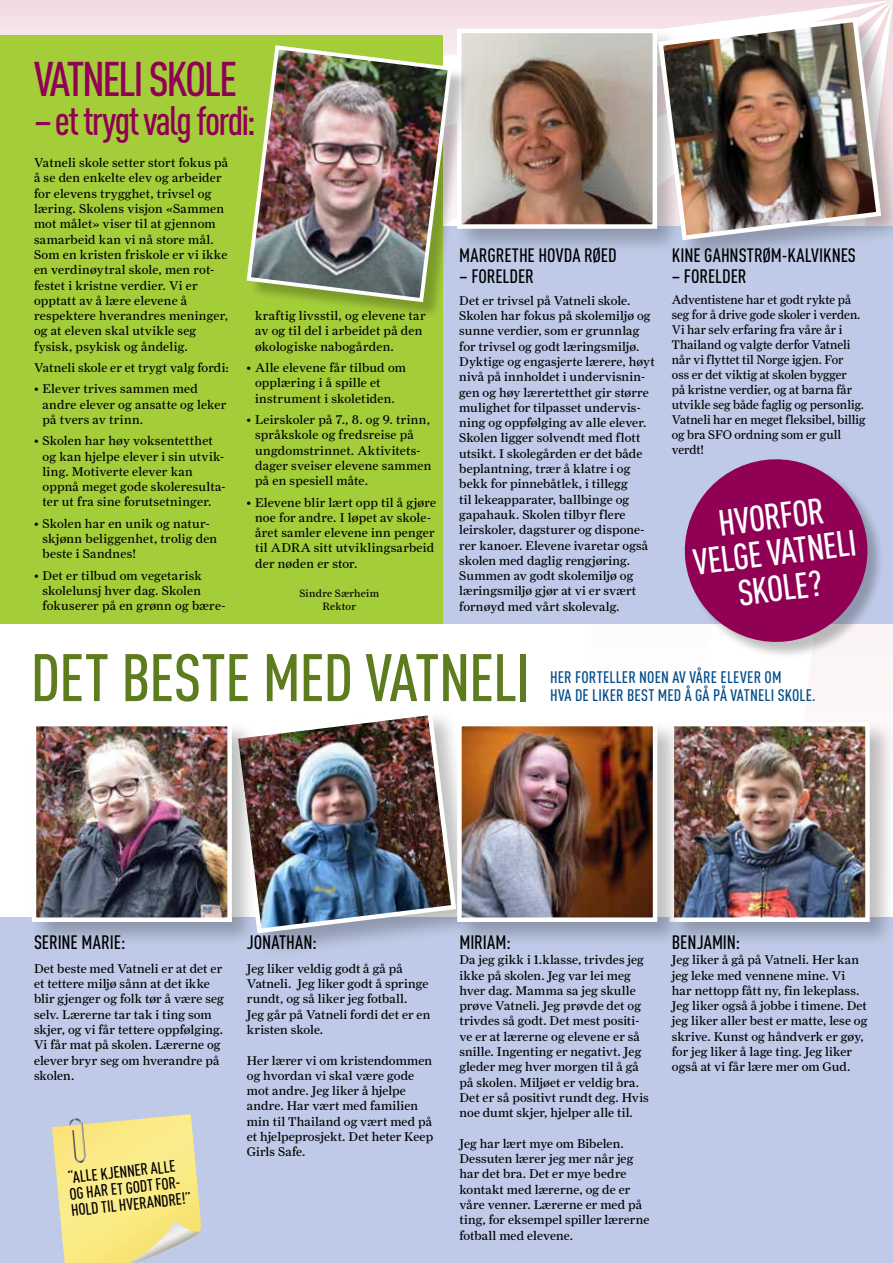
<style>
.page{position:relative;width:893px;height:1263px;background:#fff}
.page>*{position:absolute;margin:0;border:0;box-sizing:border-box;transform-origin:0 0}
.t1{font:500 66px "DIN Cond";letter-spacing:-.015em;color:#5c7c1e}
.t2{font:500 48px "DIN Cond";letter-spacing:-.05em;color:#900054}
.t3{font:500 40.5px "DIN Cond";letter-spacing:-.04em;color:#900054}
.t4{font:500 36px/36px "DIN Cond";color:#fff;text-align:center}
.t5{font:500 19.2px "DIN Cond";letter-spacing:-.005em;color:#000}
.t6{font:500 16.5px/18px "DIN Cond";letter-spacing:.01em;color:#004c8a}
.t7{font:500 16.35px/16.5px "DIN Cond";color:#000}
.t8{font:12.75px/15.3px "Farnham Display";letter-spacing:.01em;color:#000}
.t9{font:12.75px/15px "Farnham Display";letter-spacing:.01em;color:#000;scale:.96 1}
.t10{font:10.65px/12.9px "Farnham Display";letter-spacing:.02em;color:#000;text-align:center}
</style>
<div class="page">
<div style="left:0;top:0;width:190px;height:35px;background:#f4e0e6"></div>
<div style="left:190px;top:0;width:200px;height:35px;background:#f4e0e6"></div>
<div style="left:390px;top:0;width:202px;height:48px;background:#f4dfe5"></div>
<div style="left:592px;top:0;width:201px;height:26px;background:#f3dde3"></div>
<svg style="left:793px;top:0;width:100px;height:655px"></svg>
<div style="left:0;top:917px;width:893px;height:346px;background:#becae7"></div>
<div style="left:0;top:226px;width:893px;height:398px;background:#becae7"></div>
<div style="left:0;top:35px;width:442px;height:589px;background:#a4ce39"></div>
<div style="left:232px;top:709px;width:249px;height:250px;background:#000;opacity:.25"></div>
<img style="left:232px;top:709px;width:227px;height:227px">
<div style="left:29px;top:719px;width:229px;height:229px;background:#000;opacity:.25"></div>
<img style="left:37px;top:727px;width:190px;height:190px">
<div style="left:32px;top:722px;width:200px;height:200px;border:4px solid #fff"></div>
<div style="left:667px;top:719px;width:226px;height:229px;background:#000;opacity:.25"></div>
<img style="left:683px;top:727px;width:182px;height:190px">
<div style="left:670px;top:722px;width:200px;height:200px;border:4px solid #fff"></div>
<div style="left:455px;top:26px;width:228px;height:229px;background:#000;opacity:.25"></div>
<img style="left:462px;top:34px;width:190px;height:190px">
<div style="left:457px;top:29px;width:200px;height:200px;border:4px solid #fff"></div>
<div style="left:657px;top:16px;width:236px;height:249px;background:#000;opacity:.25"></div>
<img style="left:656px;top:15px;width:228px;height:228px">
<div style="left:455px;top:719px;width:228px;height:229px;background:#000;opacity:.25"></div>
<img style="left:462px;top:727px;width:190px;height:190px">
<div style="left:457px;top:722px;width:200px;height:200px;border:4px solid #fff"></div>
<svg style="left:52px;top:1114px;width:149px;height:149px;background:#efe394"></svg>
<div style="left:686px;top:460px;width:199px;height:199px;background:#000;opacity:.25"></div>
<svg style="left:684px;top:459px;width:189px;height:188px"></svg>
<div style="left:249px;top:48px;width:221px;height:272px;background:#000;opacity:.25"></div>
<img style="left:246px;top:43px;width:208px;height:261px">
<h2 class="t2" style="left:34px;top:51px;width:205px">VATNELI SKOLE</h2>
<h3 class="t3" style="left:34px;top:97px;width:224px">– et trygt valg fordi:</h3>
<p class="t8" style="left:34px;top:155px;width:196px">Vatneli skole setter stort fokus på å se den enkelte elev og arbeider for elevens trygghet, trivsel og læring. Skolens visjon «Sammen mot målet» viser til at gjennom samarbeid kan vi nå store mål.<br>Som en kristen friskole er vi ikke en verdinøytral skole, men rot&shy;festet i kristne verdier. Vi er opptatt av å lære elevene å respektere hverandres meninger, og at eleven skal utvikle seg fysisk, psykisk og åndelig.</p>
<p class="t8" style="left:34px;top:360px;width:196px">Vatneli skole er et trygt valg fordi:</p>
<p class="t8" style="left:43px;top:381px;width:185px;text-indent:-9px">• Elever trives sammen med andre elever og ansatte og leker på tvers av trinn.</p>
<p class="t8" style="left:43px;top:433px;width:185px;text-indent:-9px">• Skolen har høy voksentetthet og kan hjelpe elever i sin utvik&shy;ling. Motiverte elever kan oppnå meget gode skoleresulta&shy;ter ut fra sine forutsetninger.</p>
<p class="t8" style="left:43px;top:516px;width:176px;text-indent:-9px">• Skolen har en unik og natur&shy;skjønn beliggenhet, trolig den beste i Sandnes!</p>
<p class="t8" style="left:43px;top:567px;width:185px;text-indent:-9px">• Det er tilbud om vegetarisk skolelunsj hver dag. Skolen fokuserer på en grønn og bære-</p>
<p class="t8" style="left:255px;top:308px;width:172px">kraftig livsstil, og elevene tar av og til del i arbeidet på den økologiske nabogården.</p>
<p class="t8" style="left:255px;top:360px;width:152px;text-indent:-9px">• Alle elevene får tilbud om opplæring i å spille et instrument i skoletiden.</p>
<p class="t8" style="left:255px;top:412px;width:178px;text-indent:-9px">• Leirskoler på 7., 8. og 9. trinn, språkskole og fredsreise på ungdomstrinnet. Aktivitets&shy;dager sveiser elevene sammen på en spesiell måte.</p>
<p class="t8" style="left:255px;top:494px;width:183px;text-indent:-9px">• Elevene blir lært opp til å gjøre noe for andre. I løpet av skole&shy;året samler elevene inn penger til ADRA sitt utviklingsarbeid der nøden er stor.</p>
<p class="t10" style="left:299px;top:587px;width:81px">Sindre Særheim<br>Rektor</p>
<h3 class="t5" style="left:459px;top:244px;width:159px">MARGRETHE HOVDA RØED</h3>
<h3 class="t5" style="left:459px;top:265px;width:76px">– FORELDER</h3>
<p class="t8" style="left:459px;top:292px;width:197px">Det er trivsel på Vatneli skole.<br>Skolen har fokus på skolemiljø og sunne verdier, som er grunnlag for trivsel og godt læringsmiljø.<br>Dyktige og engasjerte lærere, høyt nivå på innholdet i undervisnin&shy;gen og høy lærertetthet gir større mulighet for tilpasset undervis&shy;ning og oppfølging av alle elever.<br>Skolen ligger solvendt med flott utsikt. I skolegården er det både beplantning, trær å klatre i og bekk for pinnebåtlek, i tillegg<br>til lekeapparater, ballbinge og gapahauk. Skolen tilbyr flere leirskoler, dagsturer og dispone&shy;rer kanoer. Elevene ivaretar også skolen med daglig rengjøring.<br>Summen av godt skolemiljø og læringsmiljø gjør at vi er svært fornøyd med vårt skolevalg.</p>
<h3 class="t5" style="left:672px;top:244px;width:186px">KINE GAHNSTRØM-KALVIKNES</h3>
<h3 class="t5" style="left:672px;top:265px;width:76px">– FORELDER</h3>
<p class="t9" style="left:672px;top:292px;width:203px">Adventistene har et godt rykte på seg for å drive gode skoler i verden.<br>Vi har selv erfaring fra våre år i<br>Thailand og valgte derfor Vatneli når vi flyttet til Norge igjen. For<br>oss er det viktig at skolen bygger<br>på kristne verdier, og at barna får utvikle seg både faglig og personlig.<br>Vatneli har en meget fleksibel, billig og bra SFO ordning som er gull verdt!</p>
<h3 class="t4" style="left:687px;top:508px;width:165px;rotate:-7deg">HVORFOR<br>VELGE VATNELI<br>SKOLE?</h3>
<h1 class="t1" style="left:31px;top:638px;width:501px">DET BESTE MED VATNELI</h1>
<p class="t6" style="left:550px;top:668px;width:267px">HER FORTELLER NOEN AV VÅRE ELEVER OM<br>HVA DE LIKER BEST MED Å GÅ PÅ VATNELI SKOLE.</p>
<h3 class="t5" style="left:34px;top:931px;width:93px">SERINE MARIE:</h3>
<p class="t8" style="left:34px;top:960px;width:191px">Det beste med Vatneli er at det er et tettere miljø sånn at det ikke blir gjenger og folk tør å være seg selv. Lærerne tar tak i ting som skjer, og vi får tettere oppfølging.<br>Vi får mat på skolen. Lærerne og elever bryr seg om hverandre på skolen.</p>
<p class="t7" style="left:67px;top:1169px;width:122px;rotate:-6deg">“ALLE KJENNER ALLE<br>OG HAR ET GODT FOR-<br>HOLD TIL HVERANDRE!”</p>
<h3 class="t5" style="left:247px;top:931px;width:71px">JONATHAN:</h3>
<p class="t8" style="left:247px;top:960px;width:185px">Jeg liker veldig godt å gå på<br>Vatneli. Jeg liker godt å springe rundt, og så liker jeg fotball.<br>Jeg går på Vatneli fordi det er en kristen skole.</p>
<p class="t8" style="left:247px;top:1052px;width:188px">Her lærer vi om kristendommen og hvordan vi skal være gode mot andre. Jeg liker å hjelpe andre. Har vært med familien min til Thailand og vært med på et hjelpeprosjekt. Det heter Keep<br>Girls Safe.</p>
<h3 class="t5" style="left:459px;top:931px;width:53px">MIRIAM:</h3>
<p class="t8" style="left:459px;top:952px;width:191px">Da jeg gikk i 1.klasse, trivdes jeg ikke på skolen. Jeg var lei meg hver dag. Mamma sa jeg skulle prøve Vatneli. Jeg prøvde det og trivdes så godt. Det mest positi&shy;ve er at lærerne og elevene er så snille. Ingenting er negativt. Jeg gleder meg hver morgen til å gå på skolen. Miljøet er veldig bra.<br>Det er så positivt rundt deg. Hvis noe dumt skjer, hjelper alle til.</p>
<p class="t8" style="left:459px;top:1136px;width:191px">Jeg har lært mye om Bibelen.<br>Dessuten lærer jeg mer når jeg har det bra. Det er mye bedre kontakt med lærerne, og de er våre venner. Lærerne er med på ting, for eksempel spiller lærerne fotball med elevene.</p>
<h3 class="t5" style="left:672px;top:931px;width:70px">BENJAMIN:</h3>
<p class="t8" style="left:672px;top:952px;width:197px">Jeg liker å gå på Vatneli. Her kan jeg leke med vennene mine. Vi har nettopp fått ny, fin lekeplass.<br>Jeg liker også å jobbe i timene. Det jeg liker aller best er matte, lese og skrive. Kunst og håndverk er gøy, for jeg liker å lage ting. Jeg liker også at vi får lære mer om Gud.</p>
</div>
